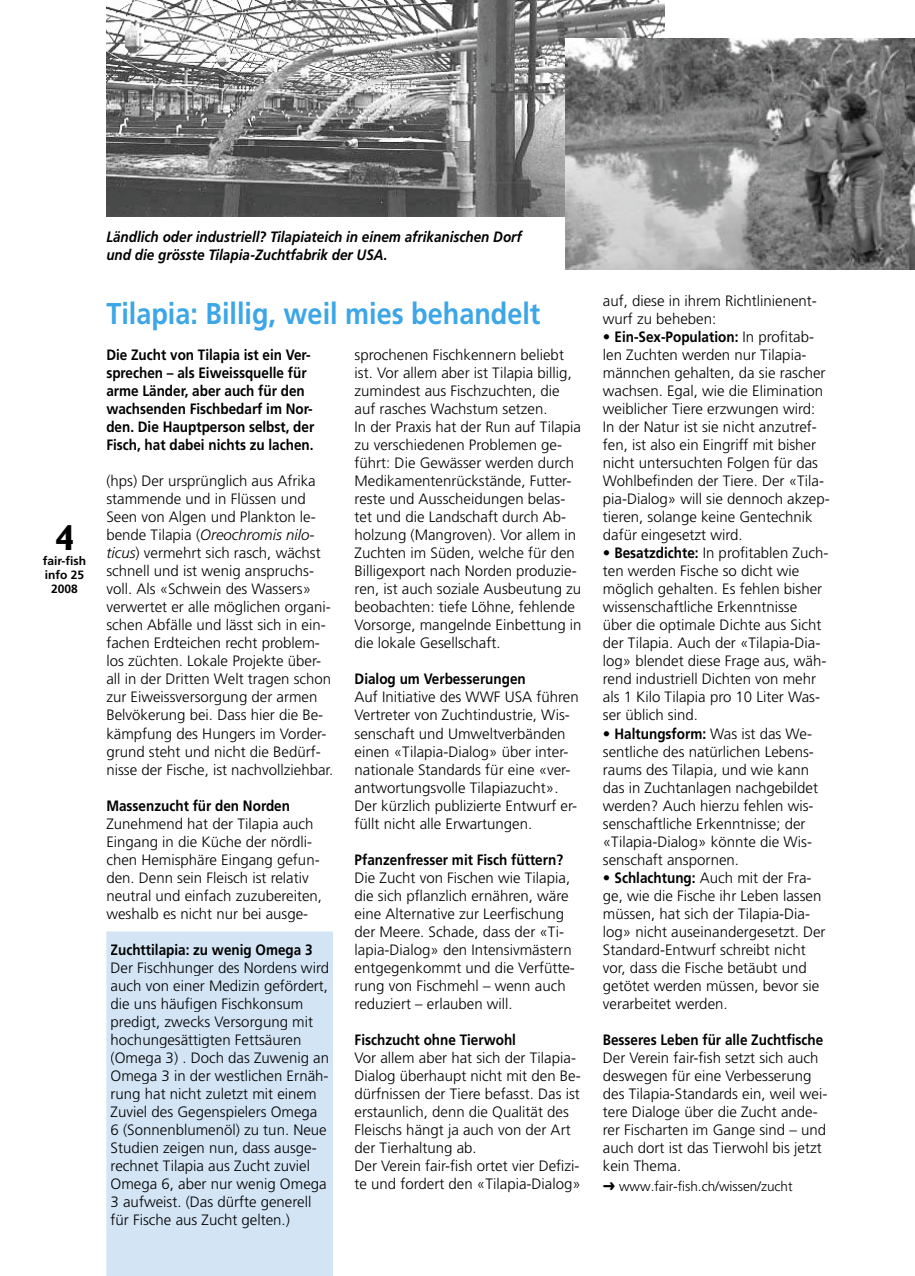
<style>
.page{position:relative;width:915px;height:1276px;background:#fff}
.page>*{position:absolute;margin:0;border:0;box-sizing:border-box;transform-origin:0 0}
.t1{font:700 36px "Gill Sans";color:#000}
.t2{font:700 30px "Frutiger";color:#3ca6e6;scale:.9 1}
.t3{font:300 15px/18px "Frutiger";color:#000}
.t4{font:700 15px/18px "Frutiger";color:#000;scale:.9 1}
.t5{font:italic 700 15px/18px "Frutiger";color:#000;scale:.9 1}
.t6{font:300 13.5px "Frutiger";color:#000}
.t7{font:700 12px/14.4px "Frutiger";color:#000;text-align:center}
.s1{font-style:italic}
.s2{font-weight:700}
.s3{font-family:"Monotype Sorts";font-weight:400}
</style>
<div class="page">
<img style="left:106px;top:0;width:558px;height:216px">
<img style="left:565px;top:38px;width:349px;height:231px">
<div style="left:106px;top:931px;width:227px;height:345px;background:#d3e4f4"></div>
<div style="left:111px;top:943px;width:201px;height:15px;background:#d3e4f4"></div>
<div style="left:112px;top:961px;width:217px;height:15px;background:#d3e4f4"></div>
<div style="left:111px;top:979px;width:217px;height:15px;background:#d3e4f4"></div>
<div style="left:111px;top:997px;width:192px;height:15px;background:#d3e4f4"></div>
<div style="left:112px;top:1015px;width:201px;height:15px;background:#d3e4f4"></div>
<div style="left:112px;top:1033px;width:189px;height:15px;background:#d3e4f4"></div>
<div style="left:111px;top:1051px;width:218px;height:15px;background:#d3e4f4"></div>
<div style="left:111px;top:1069px;width:217px;height:15px;background:#d3e4f4"></div>
<div style="left:112px;top:1087px;width:204px;height:15px;background:#d3e4f4"></div>
<div style="left:111px;top:1105px;width:206px;height:15px;background:#d3e4f4"></div>
<div style="left:111px;top:1123px;width:215px;height:14px;background:#d3e4f4"></div>
<div style="left:111px;top:1141px;width:205px;height:15px;background:#d3e4f4"></div>
<div style="left:112px;top:1159px;width:198px;height:15px;background:#d3e4f4"></div>
<div style="left:111px;top:1177px;width:215px;height:15px;background:#d3e4f4"></div>
<div style="left:111px;top:1195px;width:200px;height:15px;background:#d3e4f4"></div>
<div style="left:111px;top:1213px;width:178px;height:15px;background:#d3e4f4"></div>
<h1 class="t1" style="left:55px;top:517px;width:21px">4</h1>
<p class="t7" style="left:43px;top:553px;width:45px">fair-fish info 25<br>2008</p>
<p class="t5" style="left:106px;top:227px;width:463px">Ländlich oder industriell? Tilapiateich in einem afrikanischen Dorf und die grösste Tilapia-Zuchtfabrik der USA.</p>
<h2 class="t2" style="left:106px;top:296px;width:483px">Tilapia: Billig, weil mies behandelt</h2>
<p class="t4" style="left:106px;top:346px;width:232px">Die Zucht von Tilapia ist ein Ver&shy;sprechen – als Eiweissquelle für arme Länder, aber auch für den wachsenden Fischbedarf im Nor&shy;den. Die Hauptperson selbst, der<br>Fisch, hat dabei nichts zu lachen.</p>
<p class="t3" style="left:106px;top:472px;width:228px">(hps) Der ursprünglich aus Afrika stammende und in Flüssen und Seen von Algen und Plankton le&shy;bende Tilapia (<span class="s1">Oreochromis nilo&shy;ticus</span>) vermehrt sich rasch, wächst schnell und ist wenig anspruchs&shy;voll. Als «Schwein des Wassers» verwertet er alle möglichen organi&shy;schen Abfälle und lässt sich in ein&shy;fachen Erdteichen recht problem&shy;los züchten. Lokale Projekte über&shy;all in der Dritten Welt tragen schon zur Eiweissversorgung der armen Belvökerung bei. Dass hier die Be&shy;kämpfung des Hungers im Vorder&shy;grund steht und nicht die Bedürf&shy;nisse der Fische, ist nachvollziehbar.</p>
<p class="t4" style="left:106px;top:796px;width:205px">Massenzucht für den Norden</p>
<p class="t3" style="left:106px;top:814px;width:217px">Zunehmend hat der Tilapia auch<br>Eingang in die Küche der nördli&shy;chen Hemisphäre Eingang gefun&shy;den. Denn sein Fleisch ist relativ neutral und einfach zuzubereiten, weshalb es nicht nur bei ausge-</p>
<p class="t4" style="left:111px;top:940px;width:226px">Zuchttilapia: zu wenig Omega 3</p>
<p class="t3" style="left:111px;top:958px;width:220px">Der Fischhunger des Nordens wird auch von einer Medizin gefördert, die uns häufigen Fischkonsum predigt, zwecks Versorgung mit hochungesättigten Fettsäuren (Omega 3) . Doch das Zuwenig an<br>Omega 3 in der westlichen Ernäh&shy;rung hat nicht zuletzt mit einem<br>Zuviel des Gegenspielers Omega<br>6 (Sonnenblumenöl) zu tun. Neue<br>Studien zeigen nun, dass ausge&shy;rechnet Tilapia aus Zucht zuviel<br>Omega 6, aber nur wenig Omega<br>3 aufweist. (Das dürfte generell für Fische aus Zucht gelten.)</p>
<p class="t3" style="left:354px;top:346px;width:228px">sprochenen Fischkennern beliebt ist. Vor allem aber ist Tilapia billig, zumindest aus Fischzuchten, die auf rasches Wachstum setzen.<br>In der Praxis hat der Run auf Tilapia zu verschiedenen Problemen ge&shy;führt: Die Gewässer werden durch Medikamentenrückstände, Futter&shy;reste und Ausscheidungen belas&shy;tet und die Landschaft durch Ab&shy;holzung (Mangroven). Vor allem in Zuchten im Süden, welche für den Billigexport nach Norden produzie&shy;ren, ist auch soziale Ausbeutung zu beobachten: tiefe Löhne, fehlende Vorsorge, mangelnde Einbettung in die lokale Gesellschaft.</p>
<p class="t4" style="left:354px;top:670px;width:192px">Dialog um Verbesserungen</p>
<p class="t3" style="left:354px;top:688px;width:225px">Auf Initiative des WWF USA führen Vertreter von Zuchtindustrie, Wis&shy;senschaft und Umweltverbänden einen «Tilapia-Dialog» über inter&shy;nationale Standards für eine «ver&shy;antwortungsvolle Tilapiazucht».<br>Der kürzlich publizierte Entwurf er&shy;füllt nicht alle Erwartungen.</p>
<p class="t4" style="left:354px;top:850px;width:233px">Pfanzenfresser mit Fisch füttern?</p>
<p class="t3" style="left:354px;top:868px;width:222px">Die Zucht von Fischen wie Tilapia, die sich pflanzlich ernähren, wäre eine Alternative zur Leerfischung der Meere. Schade, dass der «Ti&shy;lapia-Dialog» den Intensivmästern entgegenkommt und die Verfütte&shy;rung von Fischmehl – wenn auch reduziert – erlauben will.</p>
<p class="t4" style="left:354px;top:1030px;width:181px">Fischzucht ohne Tierwohl</p>
<p class="t3" style="left:354px;top:1048px;width:227px">Vor allem aber hat sich der Tilapia-Dialog überhaupt nicht mit den Be&shy;dürfnissen der Tiere befasst. Das ist erstaunlich, denn die Qualität des Fleischs hängt ja auch von der Art der Tierhaltung ab.<br>Der Verein fair-fish ortet vier Defizi&shy;te und fordert den «Tilapia-Dialog»</p>
<p class="t3" style="left:602px;top:292px;width:215px">auf, diese in ihrem Richtlinienent&shy;wurf zu beheben:</p>
<p class="t3" style="left:602px;top:328px;width:228px">• <span class="s2">Ein-Sex-Population:</span> In profitab&shy;len Zuchten werden nur Tilapia&shy;männchen gehalten, da sie rascher wachsen. Egal, wie die Elimination weiblicher Tiere erzwungen wird:<br>In der Natur ist sie nicht anzutref&shy;fen, ist also ein Eingriff mit bisher nicht untersuchten Folgen für das Wohlbefinden der Tiere. Der «Tila&shy;pia-Dialog» will sie dennoch akzep&shy;tieren, solange keine Gentechnik dafür eingesetzt wird.</p>
<p class="t3" style="left:602px;top:544px;width:227px">• <span class="s2">Besatzdichte:</span> In profitablen Zuch&shy;ten werden Fische so dicht wie möglich gehalten. Es fehlen bisher wissenschaftliche Erkenntnisse über die optimale Dichte aus Sicht der Tilapia. Auch der «Tilapia-Dia&shy;log» blendet diese Frage aus, wäh&shy;rend industriell Dichten von mehr als 1 Kilo Tilapia pro 10 Liter Was&shy;ser üblich sind.</p>
<p class="t3" style="left:602px;top:724px;width:217px">• <span class="s2">Haltungsform:</span> Was ist das We&shy;sentliche des natürlichen Lebens&shy;raums des Tilapia, und wie kann das in Zuchtanlagen nachgebildet werden? Auch hierzu fehlen wis&shy;senschaftliche Erkenntnisse; der «Tilapia-Dialog» könnte die Wis&shy;senschaft anspornen.</p>
<p class="t3" style="left:602px;top:868px;width:224px">• <span class="s2">Schlachtung:</span> Auch mit der Fra&shy;ge, wie die Fische ihr Leben lassen müssen, hat sich der Tilapia-Dia&shy;log» nicht auseinandergesetzt. Der<br>Standard-Entwurf schreibt nicht vor, dass die Fische betäubt und getötet werden müssen, bevor sie verarbeitet werden.</p>
<p class="t4" style="left:602px;top:1030px;width:246px">Besseres Leben für alle Zuchtfische</p>
<p class="t3" style="left:602px;top:1048px;width:226px">Der Verein fair-fish setzt sich auch deswegen für eine Verbesserung des Tilapia-Standards ein, weil wei&shy;tere Dialoge über die Zucht ande&shy;rer Fischarten im Gange sind – und auch dort ist das Tierwohl bis jetzt kein Thema.</p>
<p class="t6" style="left:602px;top:1179px;width:191px"><span class="s3">‹</span> www.fair-fish.ch/wissen/zucht</p>
</div>
